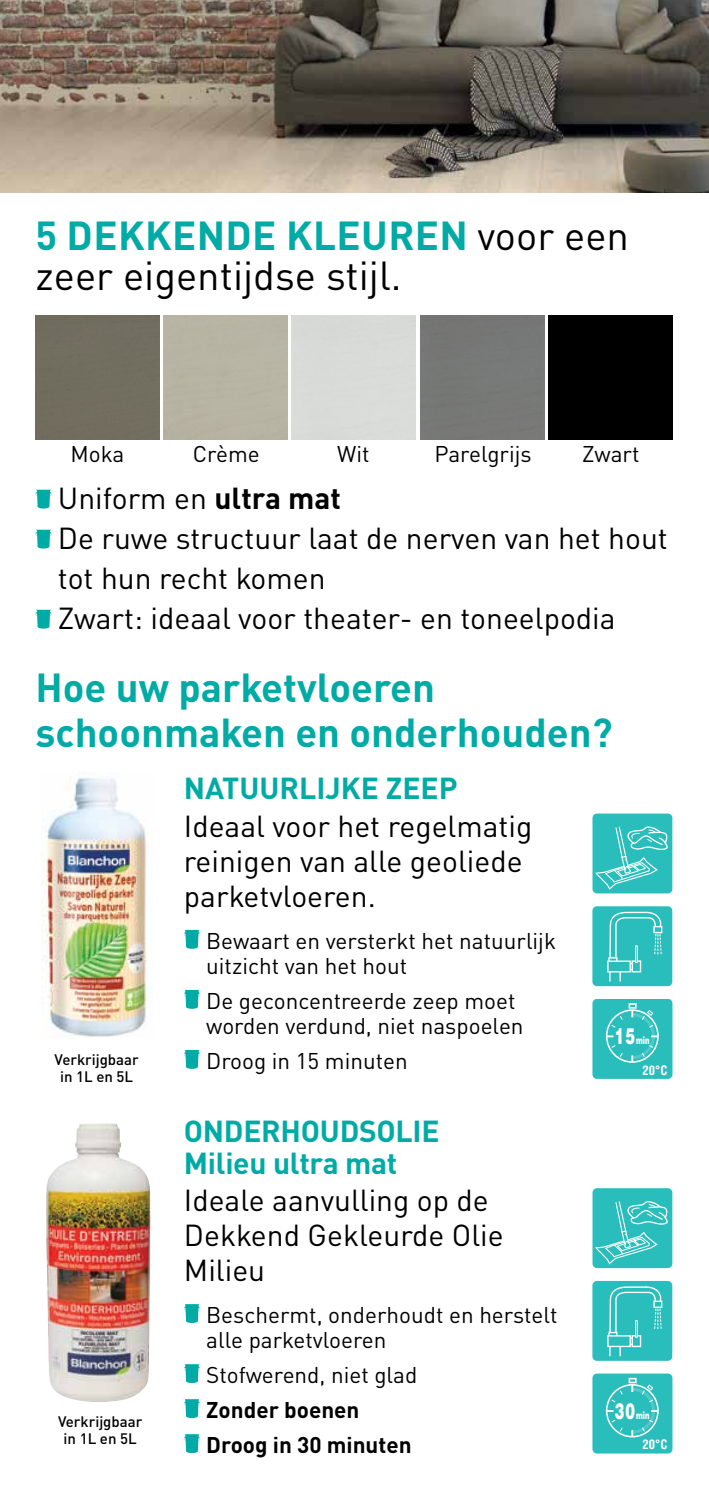
<style>
.page{position:relative;width:709px;height:1489px;background:#fff}
.page>*{position:absolute;margin:0;border:0;box-sizing:border-box;transform-origin:0 0}
.t1{font:700 40px/45px "DIN Pro";color:#00aaa5}
.t2{font:40px "DIN Pro";color:#000}
.t3{font:30px/35px "DIN Pro";color:#000}
.t4{font:700 30px/32.5px "DIN Pro";letter-spacing:-.01em;color:#00aaa5}
.t5{font:22.5px/25px "DIN Pro";color:#000}
.t6{font:700 22.5px/35px "DIN Pro";color:#000}
.t7{font:500 15px/17.5px "DIN Pro";color:#000;text-align:center}
.t8{font:700 condensed 12.75px "Helvetica";color:#fff}
.t9{font:900 10.25px "Helvetica";color:#fff;scale:.65 1}
.s1{font-weight:700}
.s2{font-size:22.25px}
</style>
<div class="page">
<img style="left:0;top:0;width:709px;height:192px">
<div style="left:35px;top:316px;width:124px;height:124px;background:#716d5f"></div>
<div style="left:548px;top:316px;width:124px;height:124px;background:#000"></div>
<svg style="left:35px;top:489px;width:17px;height:19px"></svg>
<svg style="left:35px;top:529px;width:17px;height:19px"></svg>
<svg style="left:35px;top:609px;width:17px;height:19px"></svg>
<svg style="left:184px;top:1304px;width:16px;height:18px"></svg>
<svg style="left:184px;top:1364px;width:16px;height:18px"></svg>
<svg style="left:184px;top:1399px;width:16px;height:18px"></svg>
<svg style="left:184px;top:1434px;width:16px;height:18px"></svg>
<svg style="left:184px;top:929px;width:16px;height:19px"></svg>
<svg style="left:184px;top:989px;width:16px;height:19px"></svg>
<svg style="left:184px;top:1050px;width:16px;height:18px"></svg>
<div style="left:592px;top:1188px;width:80px;height:79px;background:#29bdbc;border-radius:4px"></div>
<svg style="left:595px;top:1201px;width:73px;height:64px"></svg>
<div style="left:592px;top:813px;width:80px;height:80px;background:#29bdbc;border-radius:4px"></div>
<svg style="left:595px;top:826px;width:73px;height:64px"></svg>
<div style="left:592px;top:1280px;width:80px;height:80px;background:#29bdbc;border-radius:4px"></div>
<svg style="left:608px;top:1346px;width:13px;height:11px"></svg>
<div style="left:631px;top:1334px;width:10px;height:12px;border:1px solid #fff"></div>
<div style="left:607px;top:1334px;width:24px;height:12px;border:1px solid #fff"></div>
<svg style="left:608px;top:1286px;width:54px;height:51px"></svg>
<div style="left:592px;top:906px;width:80px;height:80px;background:#29bdbc;border-radius:4px"></div>
<svg style="left:608px;top:972px;width:13px;height:10px"></svg>
<div style="left:631px;top:960px;width:10px;height:12px;border:1px solid #fff"></div>
<div style="left:607px;top:960px;width:24px;height:12px;border:1px solid #fff"></div>
<svg style="left:608px;top:911px;width:54px;height:51px"></svg>
<div style="left:592px;top:1373px;width:80px;height:80px;background:#29bdbc;border-radius:4px"></div>
<div style="left:606px;top:1383px;width:52px;height:54px;border:2px solid #fff;border-radius:50%"></div>
<svg style="left:610px;top:1419px;width:13px;height:13px"></svg>
<svg style="left:610px;top:1389px;width:13px;height:13px"></svg>
<svg style="left:629px;top:1378px;width:28px;height:58px"></svg>
<div style="left:592px;top:998px;width:80px;height:80px;background:#29bdbc;border-radius:4px"></div>
<div style="left:606px;top:1009px;width:52px;height:53px;border:2px solid #fff;border-radius:50%"></div>
<svg style="left:607px;top:1035px;width:6px;height:2px"></svg>
<svg style="left:610px;top:1044px;width:13px;height:13px"></svg>
<svg style="left:610px;top:1015px;width:13px;height:13px"></svg>
<svg style="left:629px;top:1003px;width:28px;height:58px"></svg>
<img style="left:46px;top:1123px;width:105px;height:279px">
<img style="left:41px;top:777px;width:107px;height:260px">
<h1 class="t1" style="left:35px;top:209px;width:58px">5 dekkende</h1>
<h1 class="t1" style="left:286px;top:209px;width:27px">kleuren</h1>
<h1 class="t2" style="left:477px;top:204px;width:153px">voor een</h1>
<h1 class="t2" style="left:35px;top:244px;width:367px">zeer eigentijdse stijl.</h1>
<p class="t5" style="left:70px;top:439px;width:55px">Moka</p>
<p class="t5" style="left:193px;top:439px;width:68px">Crème</p>
<p class="t5" style="left:337px;top:439px;width:34px">Wit</p>
<p class="t5" style="left:434px;top:439px;width:99px">Parelgrijs</p>
<p class="t5" style="left:582px;top:439px;width:59px">Zwart</p>
<p class="t3" style="left:58px;top:475px;width:611px;line-height:40px">Uniform en <span class="s1">ultra mat<br></span>De ruwe structuur laat de nerven van het hout tot hun recht komen<br>Zwart: ideaal voor theater- en toneelpodia</p>
<h1 class="t1" style="left:35px;top:660px;width:578px">Hoe uw parketvloeren schoonmaken en onderhouden?</h1>
<p class="t7" style="left:54px;top:1048px;width:86px">Verkrijgbaar in 1L en 5L</p>
<p class="t7" style="left:58px;top:1410px;width:86px">Verkrijgbaar in 1L en 5L</p>
<p class="t4" style="left:184px;top:768px;width:275px">NATUURLIJKE ZEEP</p>
<p class="t3" style="left:184px;top:805px;width:350px">Ideaal voor het regelmatig reinigen van alle geoliede parketvloeren.</p>
<p class="t5" style="left:206px;top:925px;width:351px">Bewaart en versterkt het natuurlijk uitzicht van het hout</p>
<p class="t5" style="left:206px;top:985px;width:319px">De geconcentreerde zeep moet worden verdund, niet naspoelen</p>
<p class="t5" style="left:206px;top:1045px;width:203px">Droog in 15 minuten</p>
<p class="t4" style="left:184px;top:1111px;width:257px">ONDERHOUDSOLIE<br>Milieu ultra mat</p>
<p class="t3" style="left:184px;top:1179px;width:321px">Ideale aanvulling op de<br>Dekkend Gekleurde Olie<br>Milieu</p>
<p class="t5" style="left:206px;top:1299px;width:353px">Beschermt, onderhoudt en herstelt alle parketvloeren</p>
<p class="t5" style="left:206px;top:1359px;width:212px">Stofwerend, niet glad</p>
<p class="t6" style="left:206px;top:1389px;width:207px">Zonder boenen<br>Droog in 30 minuten</p>
<p class="t9" style="left:614px;top:1033px;width:55px"><span class="s2">15</span>min</p>
<p class="t8" style="left:642px;top:1062px;width:26px">20°C</p>
<p class="t9" style="left:614px;top:1408px;width:55px"><span class="s2">30</span>min</p>
<p class="t8" style="left:642px;top:1436px;width:26px">20°C</p>
</div>
